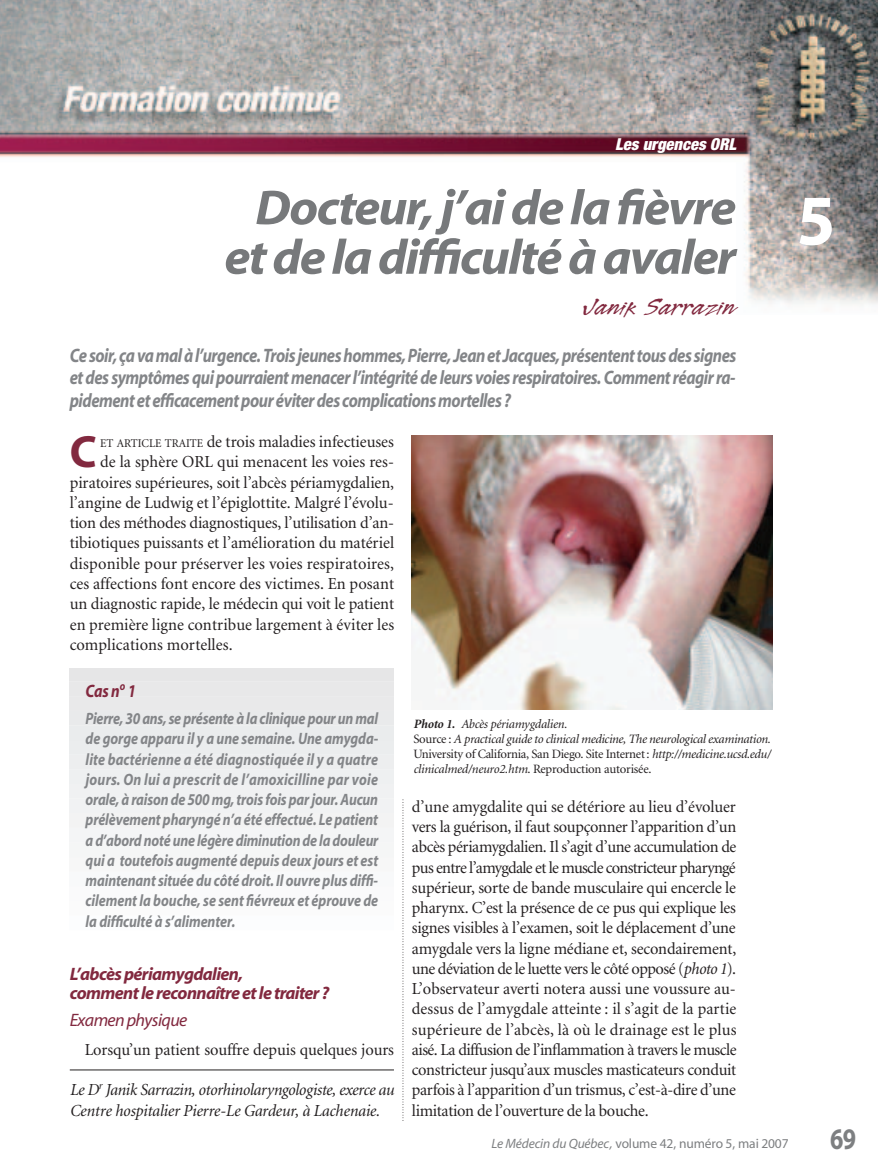
<style>
.page{position:relative;width:878px;height:1175px;background:#fff}
.page>*{position:absolute;margin:0;border:0;box-sizing:border-box;transform-origin:0 0}
.t1{font:700 72px "Myriad";color:#fff}
.t2{font:italic 700 49.5px/49.5px "Myriad";letter-spacing:-.035em;color:#77797b;text-align:right;scale:1.05 1}
.t3{font:700 45.3px "Myriad";color:#82293f}
.t4{font:700 30px "Myriad";color:#7d7f81;scale:.8 1}
.t5{font:27px "Legault Std";color:#82293f;scale:1.2 1}
.t6{font:italic 700 19.5px/22.5px "Myriad";letter-spacing:-.03em;color:#838588;text-align:justify;scale:.85 1}
.t7{font:italic 700 18px/19.5px "Myriad";letter-spacing:-.035em;color:#82293f}
.t8{font:italic 18px "Myriad";letter-spacing:-.035em;color:#82293f}
.t9{font:italic 700 18px "Myriad";letter-spacing:-.035em;color:#82293f;scale:.85 1}
.t10{font:16.8px/20.2px "Minion";letter-spacing:-.005em;color:#231f20;text-align:justify}
.t11{font:italic 16.8px/20.2px "Minion";letter-spacing:-.015em;color:#231f20}
.t12{font:italic 700 16.5px/20.2px "Myriad";letter-spacing:-.005em;color:#838588;text-align:justify;scale:.85 1}
.t13{font:italic 900 condensed 16.5px "Helvetica Neue";color:#fff}
.t14{font:13.5px "Myriad";letter-spacing:-.01em;color:#7d7f81}
.t15{font:italic 12.75px/15px "Minion";letter-spacing:-.02em;color:#231f20}
.s1{font-size:11.85px}
.s2{font-weight:700}
.s3{font-style:normal}
.s4{font-style:italic}
</style>
<div class="page">
<div style="left:70px;top:900px;width:324px;height:16px;background:#fbfbfb"></div>
<div style="left:70px;top:885px;width:324px;height:16px;background:#fafafb"></div>
<div style="left:70px;top:871px;width:324px;height:15px;background:#f8f9fa"></div>
<div style="left:70px;top:856px;width:324px;height:16px;background:#f7f7f7"></div>
<div style="left:70px;top:841px;width:324px;height:16px;background:#f5f6f6"></div>
<div style="left:70px;top:827px;width:324px;height:16px;background:#f4f5f6"></div>
<div style="left:70px;top:812px;width:324px;height:16px;background:#f3f3f3"></div>
<div style="left:70px;top:798px;width:324px;height:15px;background:#f1f2f3"></div>
<div style="left:70px;top:783px;width:324px;height:16px;background:#f0f1f2"></div>
<div style="left:70px;top:768px;width:324px;height:16px;background:#eef0f1"></div>
<div style="left:70px;top:754px;width:324px;height:16px;background:#edeeef"></div>
<div style="left:70px;top:739px;width:324px;height:16px;background:#ebedee"></div>
<div style="left:70px;top:724px;width:324px;height:16px;background:#eaeced"></div>
<div style="left:70px;top:710px;width:324px;height:16px;background:#e9eaeb"></div>
<div style="left:70px;top:695px;width:324px;height:16px;background:#e9e9ea"></div>
<div style="left:70px;top:681px;width:324px;height:16px;background:#e8e8e9"></div>
<div style="left:70px;top:668px;width:324px;height:14px;background:#e6e6e7"></div>
<img style="left:0;top:0;width:878px;height:304px">
<svg style="left:402px;top:800px;width:1px;height:319px"></svg>
<hr style="left:70px;top:1069px;width:324px;height:1px;background:#231f20">
<img style="left:412px;top:435px;width:360px;height:275px">
<p class="t13" style="left:615px;top:138px;width:122px">Les urgences ORL</p>
<h2 class="t2" style="left:224px;top:188px;width:489px">Docteur, j’ai de la fièvre et de la difficulté à avaler</h2>
<h3 class="t5" style="left:581px;top:289px;width:130px">Janik Sarrazin</h3>
<p class="t6" style="left:70px;top:346px;width:785px">Ce soir, ça va mal à l’urgence. Trois jeunes hommes, Pierre, Jean et Jacques, présentent tous des signes et des symptômes qui pourraient menacer l’intégrité de leurs voies respiratoires. Comment réagir ra&shy;pidement et efficacement pour éviter des complications mortelles ?</p>
<h3 class="t3" style="left:70px;top:435px;width:28px">C</h3>
<p class="t10" style="left:100px;top:433px;width:295px"><span class="s1">ET ARTICLE TRAITE</span> de trois maladies infectieuses</p>
<p class="t10" style="left:100px;top:453px;width:295px">de la sphère ORL qui menacent les voies res-</p>
<p class="t10" style="left:70px;top:473px;width:326px">piratoires supérieures, soit l’abcès périamygdalien,</p>
<p class="t10" style="left:70px;top:494px;width:325px">l’angine de Ludwig et l’épiglottite. Malgré l’évolu-</p>
<p class="t10" style="left:70px;top:514px;width:326px">tion des méthodes diagnostiques, l’utilisation d’an-</p>
<p class="t10" style="left:70px;top:534px;width:326px">tibiotiques puissants et l’amélioration du matériel</p>
<p class="t10" style="left:70px;top:554px;width:326px">disponible pour préserver les voies respiratoires,</p>
<p class="t10" style="left:70px;top:575px;width:326px">ces affections font encore des victimes. En posant</p>
<p class="t10" style="left:70px;top:595px;width:326px">un diagnostic rapide, le médecin qui voit le patient</p>
<p class="t10" style="left:70px;top:615px;width:326px">en première ligne contribue largement à éviter les</p>
<p class="t10" style="left:70px;top:635px;width:164px">complications mortelles.</p>
<p class="t9" style="left:86px;top:684px;width:61px">Cas n<sup>o</sup> 1</p>
<p class="t12" style="left:86px;top:710px;width:346px">Pierre, 30 ans, se présente à la clinique pour un mal de gorge apparu il y a une semaine. Une amygda&shy;lite bactérienne a été diagnostiquée il y a quatre jours. On lui a prescrit de l’amoxicilline par voie orale, à raison de 500 mg, trois fois par jour. Aucun prélèvement pharyngé n’a été effectué. Le patient a d’abord noté une légère diminution de la douleur qui a toutefois augmenté depuis deux jours et est maintenant située du côté droit. Il ouvre plus diffi&shy;cilement la bouche, se sent fiévreux et éprouve de la difficulté à s’alimenter.</p>
<p class="t7" style="left:70px;top:966px;width:261px">L’abcès périamygdalien,<br>comment le reconnaître et le traiter ?</p>
<p class="t8" style="left:70px;top:1013px;width:119px">Examen physique</p>
<p class="t10" style="left:85px;top:1040px;width:311px">Lorsqu’un patient souffre depuis quelques jours</p>
<p class="t11" style="left:70px;top:1081px;width:326px">Le D<sup>r</sup> Janik Sarrazin, otorhinolaryngologiste, exerce au<br>Centre hospitalier Pierre-Le Gardeur, à Lachenaie.</p>
<p class="t15" style="left:413px;top:717px;width:359px"><span class="s2">Photo 1.</span> Abcès périamygdalien.<br><span class="s3">Source :</span> A practical guide to clinical medicine, The neurological examination.<br><span class="s3">University of California, San Diego. Site Internet :</span> http://medicine.ucsd.edu/ clinicalmed/neuro2.htm<span class="s3">. Reproduction autorisée.</span></p>
<p class="t10" style="left:412px;top:797px;width:326px">d’une amygdalite qui se détériore au lieu d’évoluer vers la guérison, il faut soupçonner l’apparition d’un abcès périamygdalien. Il s’agit d’une accumulation de pus entre l’amygdale et le muscle constricteur pharyngé supérieur, sorte de bande musculaire qui encercle le pharynx. C’est la présence de ce pus qui explique les signes visibles à l’examen, soit le déplacement d’une amygdale vers la ligne médiane et, secondairement, une déviation de le luette vers le côté opposé (<span class="s4">photo 1</span>).<br>L’observateur averti notera aussi une voussure au&shy;dessus de l’amygdale atteinte : il s’agit de la partie supérieure de l’abcès, là où le drainage est le plus aisé. La diffusion de l’inflammation à travers le muscle constricteur jusqu’aux muscles masticateurs conduit parfois à l’apparition d’un trismus, c’est-à-dire d’une limitation de l’ouverture de la bouche.</p>
<p class="t14" style="left:491px;top:1138px;width:299px"><span class="s4">Le Médecin du Québec,</span> volume 42, numéro 5, mai 2007</p>
<h1 class="t1" style="left:796px;top:193px;width:40px">5</h1>
<h3 class="t4" style="left:830px;top:1127px;width:34px">69</h3>
</div>
